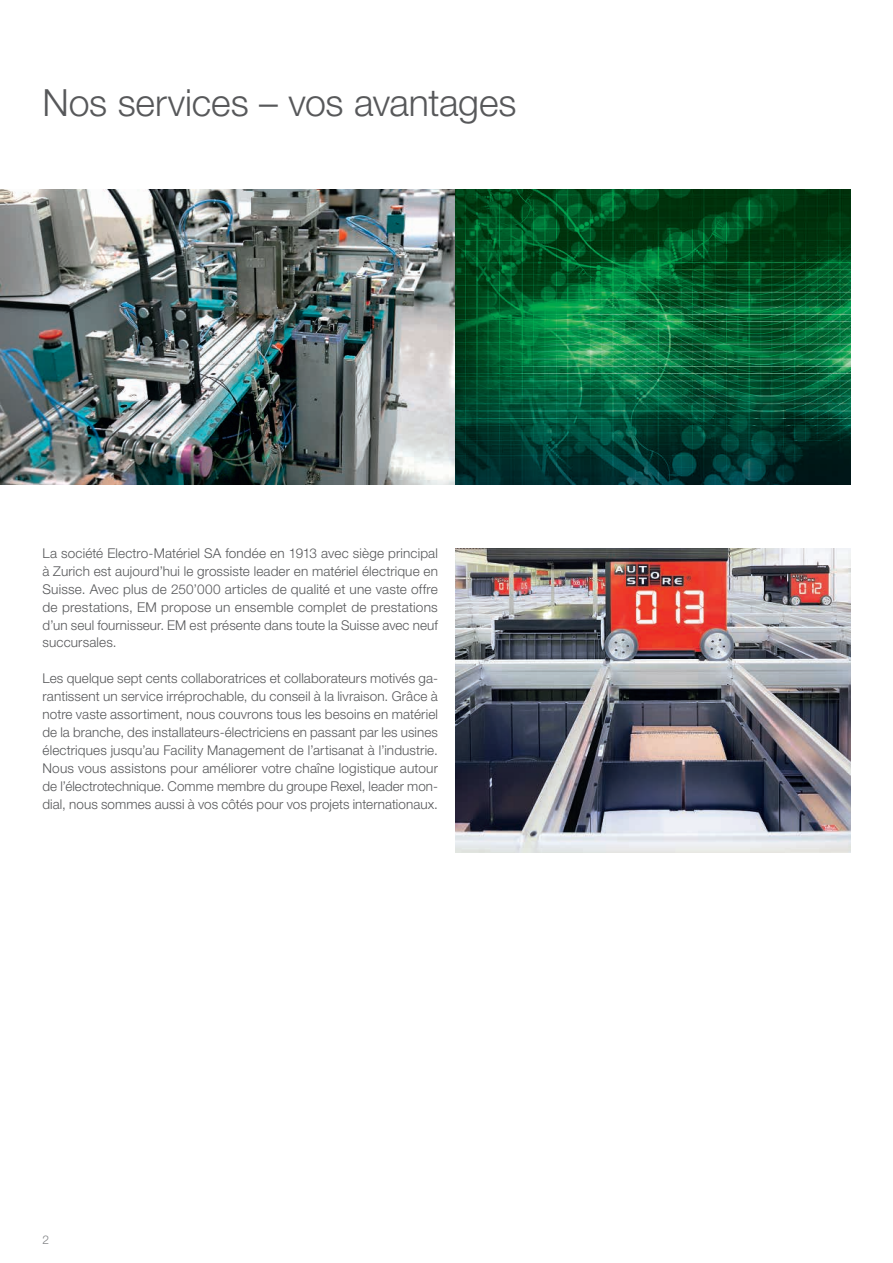
<style>
.page{position:relative;width:893px;height:1263px;background:#fff}
.page>*{position:absolute;margin:0;border:0;box-sizing:border-box;transform-origin:0 0}
.t1{font:300 37.5px "Helvetica Neue LT Std";letter-spacing:-.005em;color:#57585a}
.t2{font:300 13.5px/17.9px "Helvetica Neue LT Std";letter-spacing:.005em;color:#57585a;text-align:justify}
.t3{font:300 12px "Helvetica Neue LT Std";color:#808285}
</style>
<div class="page">
<img style="left:0;top:190px;width:455px;height:294px">
<img style="left:455px;top:549px;width:395px;height:303px">
<svg style="left:455px;top:190px;width:395px;height:294px;background:#045630"></svg>
<h1 class="t1" style="left:43px;top:80px;width:476px">Nos services – vos avantages</h1>
<p class="t2" style="left:43px;top:544px;width:397px">La société Electro-Matériel SA fondée en 1913 avec siège principal à Zurich est aujourd’hui le grossiste leader en matériel électrique en Suisse. Avec plus de 250’000 articles de qualité et une vaste offre de prestations, EM propose un ensemble complet de prestations d’un seul fournisseur. EM est présente dans toute la Suisse avec neuf succursales.</p>
<p class="t2" style="left:43px;top:669px;width:397px">Les quelque sept cents collaboratrices et collaborateurs motivés ga&shy;rantissent un service irréprochable, du conseil à la livraison. Grâce à notre vaste assortiment, nous couvrons tous les besoins en matériel de la branche, des installateurs-électriciens en passant par les usines électriques jusqu’au Facility Management de l’artisanat à l’industrie.<br>Nous vous assistons pour améliorer votre chaîne logistique autour de l’électrotechnique. Comme membre du groupe Rexel, leader mon&shy;dial, nous sommes aussi à vos côtés pour vos projets internationaux.</p>
<p class="t3" style="left:43px;top:1232px;width:8px">2</p>
</div>
